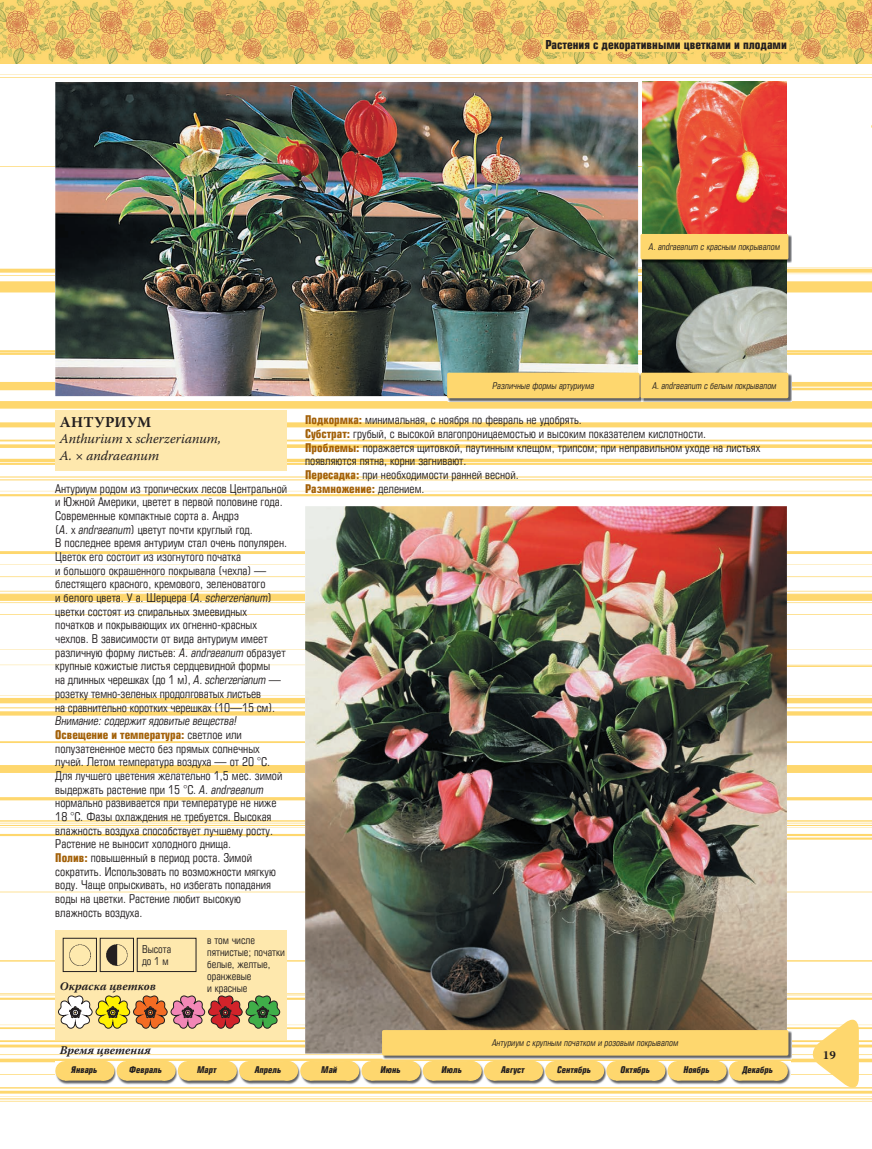
<style>
.page{position:relative;width:872px;height:1149px;background:#fff}
.page>*{position:absolute;margin:0;border:0;box-sizing:border-box;transform-origin:0 0}
.t1{font:700 15px "Warnock Pro";letter-spacing:.015em;color:#231f20}
.t2{font:italic 13.5px/16.5px "Warnock Pro";letter-spacing:-.005em;color:#231f20}
.t3{font:700 12px "Europe Cond";color:#231f20}
.t4{font:700 12px "Warnock Pro";color:#231f20}
.t5{font:11.7px/13.6px "Europe Cond";color:#231f20}
.t6{font:italic 700 11.7px "Warnock Pro";color:#231f20}
.t7{font:10.5px/12px "Europe Cond";color:#231f20}
.t8{font:italic 9px "Europe Cond";color:#231f20}
.t9{font:italic 700 9px "Europe Cond";color:#231f20}
.s1{font-style:normal}
.s2{font-style:italic}
.s3{font-weight:700;color:#a36109}
</style>
<div class="page">
<img style="left:0;top:0;width:872px;height:1102px">
<img style="left:48px;top:64px;width:186px;height:1px">
<img style="left:0;top:64px;width:48px;height:1px">
<img style="left:48px;top:0;width:1px;height:64px">
<img style="left:421px;top:64px;width:186px;height:1px">
<img style="left:793px;top:64px;width:79px;height:1px">
<img style="left:234px;top:64px;width:187px;height:1px">
<div style="left:55px;top:930px;width:232px;height:109px;background:#fee8ad"></div>
<div style="left:55px;top:410px;width:232px;height:61px;background:#fee8ad"></div>
<img style="left:305px;top:506px;width:482px;height:547px">
<img style="left:55px;top:82px;width:583px;height:314px">
<img style="left:448px;top:373px;width:344px;height:29px">
<div style="left:448px;top:374px;width:190px;height:22px;background:#fed76e"></div>
<div style="left:447px;top:372px;width:192px;height:26px;border:3px solid #fed76e"></div>
<img style="left:642px;top:263px;width:145px;height:109px">
<div style="left:642px;top:374px;width:145px;height:22px;background:#fed76e"></div>
<div style="left:640px;top:372px;width:148px;height:26px;border:3px solid #fed76e"></div>
<img style="left:642px;top:82px;width:145px;height:152px">
<img style="left:641px;top:234px;width:151px;height:29px">
<div style="left:642px;top:235px;width:145px;height:23px;background:#fed76e"></div>
<div style="left:640px;top:234px;width:148px;height:25px;border:3px solid #fed76e"></div>
<img style="left:382px;top:1030px;width:410px;height:29px">
<div style="left:383px;top:1031px;width:404px;height:22px;background:#fed76e"></div>
<div style="left:382px;top:1029px;width:406px;height:26px;border:3px solid #fed76e"></div>
<svg style="left:805px;top:1011px;width:54px;height:83px"></svg>
<svg style="left:540px;top:0;width:252px;height:79px"></svg>
<svg style="left:58px;top:995px;width:222px;height:33px"></svg>
<img style="left:56px;top:1061px;width:734px;height:22px">
<div style="left:65px;top:1060px;width:39px;height:20px;background:#fed76e"></div>
<svg style="left:104px;top:1060px;width:1px;height:20px"></svg>
<div style="left:126px;top:1060px;width:39px;height:20px;background:#fed76e"></div>
<svg style="left:165px;top:1060px;width:1px;height:20px"></svg>
<div style="left:187px;top:1060px;width:39px;height:20px;background:#fed76e"></div>
<svg style="left:226px;top:1060px;width:1px;height:20px"></svg>
<div style="left:249px;top:1060px;width:38px;height:20px;background:#fed76e"></div>
<svg style="left:287px;top:1060px;width:1px;height:20px"></svg>
<div style="left:310px;top:1060px;width:39px;height:20px;background:#fed76e"></div>
<svg style="left:349px;top:1060px;width:1px;height:20px"></svg>
<div style="left:371px;top:1060px;width:39px;height:20px;background:#fed76e"></div>
<svg style="left:410px;top:1060px;width:1px;height:20px"></svg>
<div style="left:432px;top:1060px;width:39px;height:20px;background:#fed76e"></div>
<svg style="left:471px;top:1060px;width:1px;height:20px"></svg>
<div style="left:493px;top:1060px;width:39px;height:20px;background:#fed76e"></div>
<svg style="left:532px;top:1060px;width:1px;height:20px"></svg>
<div style="left:555px;top:1060px;width:38px;height:20px;background:#fed76e"></div>
<svg style="left:593px;top:1060px;width:1px;height:20px"></svg>
<div style="left:616px;top:1060px;width:38px;height:20px;background:#fed76e"></div>
<svg style="left:654px;top:1060px;width:1px;height:20px"></svg>
<div style="left:677px;top:1060px;width:39px;height:20px;background:#fed76e"></div>
<svg style="left:716px;top:1060px;width:1px;height:20px"></svg>
<div style="left:738px;top:1060px;width:39px;height:20px;background:#fed76e"></div>
<svg style="left:777px;top:1060px;width:1px;height:20px"></svg>
<img style="left:69px;top:944px;width:22px;height:22px">
<div style="left:63px;top:937px;width:34px;height:34px;border:1px solid #231f20"></div>
<img style="left:106px;top:944px;width:22px;height:22px">
<div style="left:100px;top:937px;width:34px;height:34px;border:1px solid #231f20"></div>
<div style="left:137px;top:937px;width:59px;height:34px;border:1px solid #231f20"></div>
<p class="t3" style="left:545px;top:37px;width:243px">Растения с декоративными цветками и плодами</p>
<p class="t8" style="left:649px;top:241px;width:133px">A. andraeanum c красным покрывалом</p>
<p class="t1" style="left:60px;top:413px;width:93px">АНТУРИУМ</p>
<p class="t2" style="left:60px;top:430px;width:163px">Anthurium <span class="s1">х</span> scherzerianum,<br>A. <span class="s1">×</span> andraeanum</p>
<p class="t5" style="left:55px;top:481px;width:233px">Антуриум родом из тропических лесов Центральной и Южной Америки, цветет в первой половине года.<br>Современные компактные сорта а. Андрэ<br>(<span class="s2">A.</span> х <span class="s2">andraeanum</span>) цветут почти круглый год.<br>В последнее время антуриум стал очень популярен.<br>Цветок его состоит из изогнутого початка<br>и большого окрашенного покрывала (чехла) — блестящего красного, кремового, зеленоватого<br>и белого цвета. У а. Шерцера (<span class="s2">A. scherzerianum</span>) цветки состоят из спиральных змеевидных початков и покрывающих их огненно-красных чехлов. В зависимости от вида антуриум имеет различную форму листьев: <span class="s2">A. andraeanum</span> образует крупные кожистые листья сердцевидной формы<br>на длинных черешках (до 1 м), <span class="s2">A. scherzerianum</span> — розетку темно-зеленых продолговатых листьев<br>на сравнительно коротких черешках (10—15 см).</p>
<p class="t5" style="left:55px;top:713px;width:229px"><span class="s2">Внимание: содержит ядовитые вещества!<br></span><span class="s3">Освещение и температура:</span> светлое или полузатененное место без прямых солнечных лучей. Летом температура воздуха — от 20 °С.<br>Для лучшего цветения желательно 1,5 мес. зимой выдержать растение при 15 °С. <span class="s2">A. andraeanum </span>нормально развивается при температуре не ниже 18 °С. Фазы охлаждения не требуется. Высокая влажность воздуха способствует лучшему росту.<br>Растение не выносит холодного днища.<br><span class="s3">Полив:</span> повышенный в период роста. Зимой сократить. Использовать по возможности мягкую воду. Чаще опрыскивать, но избегать попадания воды на цветки. Растение любит высокую влажность воздуха.</p>
<p class="t7" style="left:207px;top:933px;width:79px">в том числе пятнистые; початки белые, желтые, оранжевые</p>
<p class="t7" style="left:142px;top:942px;width:31px">Высота до 1 м</p>
<p class="t6" style="left:60px;top:978px;width:98px">Окраска цветков</p>
<p class="t7" style="left:207px;top:981px;width:42px">и красные</p>
<p class="t8" style="left:492px;top:380px;width:103px">Различные формы артуриума</p>
<p class="t8" style="left:652px;top:380px;width:126px">A. andraeanum с белым покрывалом</p>
<p class="t5" style="left:305px;top:413px;width:457px"><span class="s3">Подкормка:</span> минимальная, с ноября по февраль не удобрять.<br><span class="s3">Субстрат:</span> грубый, с высокой влагопроницаемостью и высоким показателем кислотности.<br><span class="s3">Проблемы:</span> поражается щитовкой, паутинным клещом, трипсом; при неправильном уходе на листьях появляются пятна, корни загнивают.<br><span class="s3">Пересадка:</span> при необходимости ранней весной.<br><span class="s3">Размножение:</span> делением.</p>
<p class="t8" style="left:492px;top:1036px;width:188px">Антуриум с крупным початком и розовым покрывалом</p>
<p class="t6" style="left:60px;top:1042px;width:92px">Время цветения</p>
<p class="t9" style="left:71px;top:1063px;width:28px">Январь</p>
<p class="t9" style="left:129px;top:1063px;width:34px">Февраль</p>
<p class="t9" style="left:197px;top:1063px;width:21px">Март</p>
<p class="t9" style="left:255px;top:1063px;width:28px">Апрель</p>
<p class="t9" style="left:321px;top:1063px;width:17px">Май</p>
<p class="t9" style="left:380px;top:1063px;width:22px">Июнь</p>
<p class="t9" style="left:441px;top:1063px;width:22px">Июль</p>
<p class="t9" style="left:501px;top:1063px;width:25px">Август</p>
<p class="t9" style="left:557px;top:1063px;width:35px">Сентябрь</p>
<p class="t9" style="left:620px;top:1063px;width:31px">Октябрь</p>
<p class="t9" style="left:683px;top:1063px;width:28px">Ноябрь</p>
<p class="t9" style="left:742px;top:1063px;width:32px">Декабрь</p>
<p class="t4" style="left:823px;top:1047px;width:14px">19</p>
</div>
